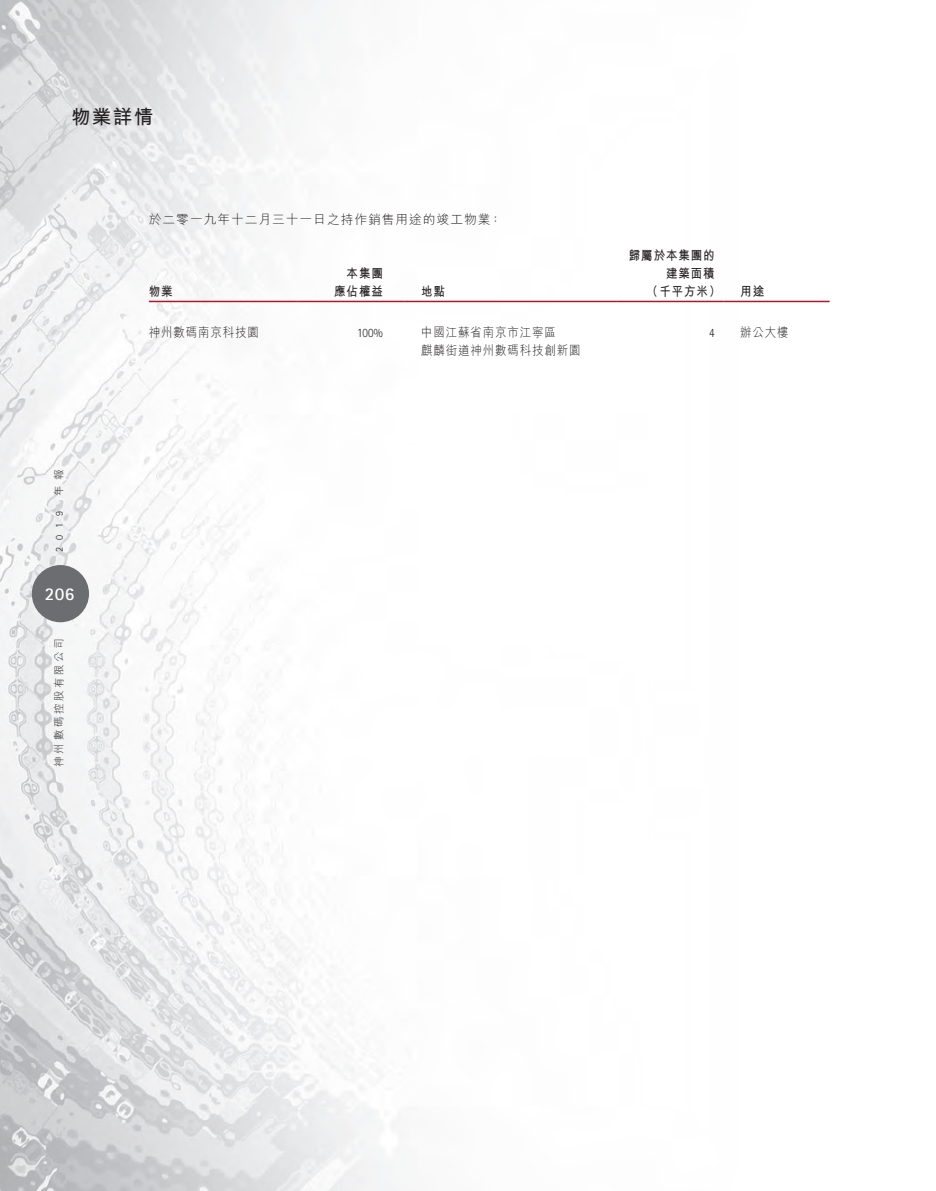
<style>
.page{position:relative;width:936px;height:1191px;background:#fff}
.page>*{position:absolute;margin:0;border:0;box-sizing:border-box;transform-origin:0 0}
.Body_Text{font:700 19.5px "M Hei HK";color:#231f20}
.Body_Text-2{font:700 18px "Rotis Sans Serif Std";color:#fff}
.Body_Text-3{font:300 12.75px "M Hei HK";letter-spacing:.075em;color:#231f20;scale:.9 1}
.Body_Text-4{font:700 12.75px "M Hei HK";letter-spacing:.08em;color:#231f20;scale:.9 1}
.Body_Text-5{font:300 12.75px "M Hei HK";letter-spacing:.075em;color:#231f20}
.Body_Text-6{font:300 12.75px "Rotis Sans Serif Std";color:#231f20;scale:.9 1}
.t1{font:300 10.5px "M Hei HK";letter-spacing:.25em;color:#231f20}
.t2{font:300 10.5px "Rotis Sans Serif Std";color:#231f20}
</style>
<div class="page">
<img style="left:0;top:0;width:830px;height:1191px">
<div style="left:32px;top:565px;width:57px;height:57px;background:#6c6d70;border-radius:50%"></div>
<hr style="left:149px;top:301px;width:149px;height:1px;background:#ae172b">
<hr style="left:298px;top:301px;width:106px;height:1px;background:#ae172b">
<hr style="left:404px;top:301px;width:213px;height:1px;background:#ae172b">
<hr style="left:617px;top:301px;width:106px;height:1px;background:#ae172b">
<hr style="left:723px;top:301px;width:106px;height:1px;background:#ae172b">
<p class="Body_Text" style="left:71px;top:102px;width:84px">物業詳情</p>
<p class="Body_Text-5" style="left:149px;top:213px;width:354px">於二零一九年十二月三十一日之持作銷售用途的竣工物業：</p>
<p class="Body_Text-4" style="left:149px;top:282px;width:28px">物業</p>
<p class="Body_Text-4" style="left:346px;top:264px;width:42px">本集團</p>
<p class="Body_Text-4" style="left:334px;top:282px;width:56px">應佔權益</p>
<p class="Body_Text-4" style="left:421px;top:282px;width:28px">地點</p>
<p class="t1" style="left:54px;top:496px;width:28px;rotate:-90deg">年報</p>
<p class="t2" style="left:53px;top:551px;width:42px;rotate:-90deg">2019</p>
<p class="Body_Text-2" style="left:45px;top:582px;width:31px">206</p>
<p class="t1" style="left:54px;top:766px;width:130px;rotate:-90deg">神州數碼控股有限公司</p>
<p class="Body_Text-3" style="left:149px;top:325px;width:124px">神州數碼南京科技園</p>
<p class="Body_Text-6" style="left:357px;top:325px;width:30px">100%</p>
<p class="Body_Text-3" style="left:421px;top:325px;width:151px">中國江蘇省南京市江寧區</p>
<p class="Body_Text-3" style="left:421px;top:343px;width:179px">麒麟街道神州數碼科技創新園</p>
<p class="Body_Text-4" style="left:629px;top:246px;width:97px">歸屬於本集團的</p>
<p class="Body_Text-4" style="left:666px;top:264px;width:56px">建築面積</p>
<p class="Body_Text-4" style="left:646px;top:282px;width:84px">（千平方米）</p>
<p class="Body_Text-4" style="left:740px;top:282px;width:28px">用途</p>
<p class="Body_Text-6" style="left:709px;top:325px;width:8px">4</p>
<p class="Body_Text-3" style="left:740px;top:325px;width:55px">辦公大樓</p>
</div>
